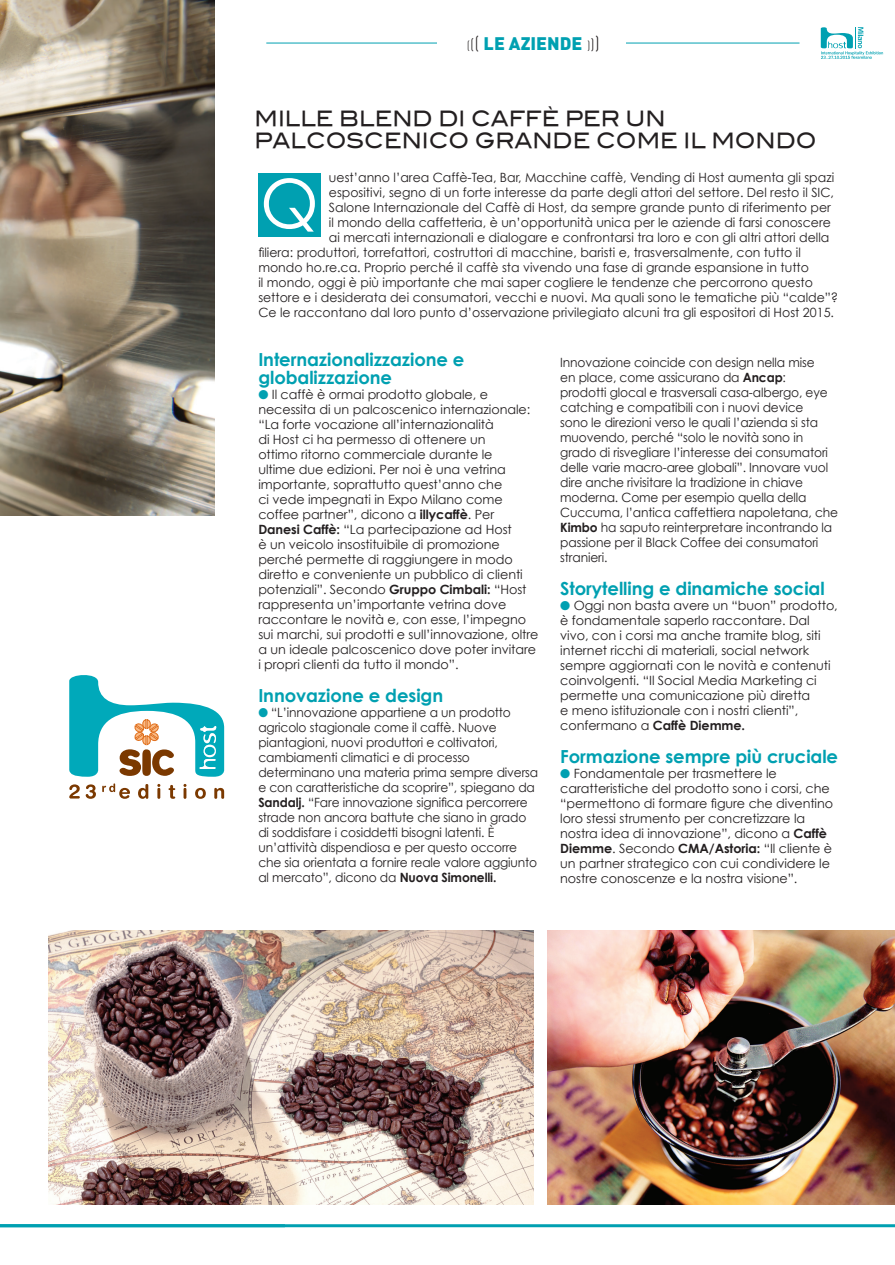
<style>
.page{position:relative;width:895px;height:1265px;background:#fff}
.page>*{position:absolute;margin:0;border:0;box-sizing:border-box;transform-origin:0 0}
.t1{font:67.5px "Century Gothic";color:#fff}
.t2{font:21px/22.5px "Blair Md ITCTT Medium";color:#231f20;scale:.9 1}
.t3{font:700 18px/18px "Century Gothic";letter-spacing:-.005em;color:#00a0b1}
.t4{font:900 18px "DIN";color:#00a0b1}
.t5{font:12.75px/15px "Century Gothic";letter-spacing:-.005em;color:#231f20}
.t6{font:12.75px/15px "Century Gothic";letter-spacing:-.005em;color:#231f20;scale:.96 1}
.s1{font-family:"DIN Light Alternate";font-weight:400;font-size:12px;color:#231f20}
.s2{font-family:"DIN Light Alternate";font-weight:400;font-size:15px;color:#231f20}
.s3{font-family:"DIN Light Alternate";font-weight:400;color:#231f20}
.s4{color:#00a0b1}
.s5{font-weight:700}
</style>
<div class="page">
<img style="left:0;top:0;width:215px;height:515px">
<svg style="left:821px;top:27px;width:62px;height:32px"></svg>
<hr style="left:266px;top:43px;width:533px;height:1px;background:#00a0b1">
<div style="left:437px;top:35px;width:188px;height:24px;background:#fff"></div>
<img style="left:548px;top:930px;width:347px;height:274px">
<img style="left:49px;top:930px;width:485px;height:274px">
<hr style="left:0;top:1224px;width:895px;height:3px;background:#00a0b1">
<svg style="left:69px;top:675px;width:155px;height:101px"></svg>
<svg style="left:69px;top:783px;width:155px;height:16px"></svg>
<div style="left:258px;top:173px;width:62px;height:63px;background:#00a0b1"></div>
<h3 class="t4" style="left:467px;top:31px;width:134px"><span class="s1">(</span><span class="s2">(</span><span class="s3">(</span> LE AZIENDE <span class="s1">)</span><span class="s2">)</span><span class="s3">)</span></h3>
<h2 class="t2" style="left:255px;top:105px;width:626px">MI LLE BLEND DI CAFFÈ PER UN<br>PALCOSCENICO GRANDE COME I L MONDO</h2>
<h1 class="t1" style="left:260px;top:162px;width:60px">Q</h1>
<p class="t5" style="left:329px;top:169px;width:507px">uest’anno l’area Caffè-Tea, Bar, Macchine caffè, Vending di Host aumenta gli spazi</p>
<p class="t5" style="left:329px;top:184px;width:506px">espositivi, segno di un forte interesse da parte degli attori del settore. Del resto il SIC,</p>
<p class="t5" style="left:329px;top:199px;width:503px">Salone Internazionale del Caffè di Host, da sempre grande punto di riferimento per</p>
<p class="t5" style="left:329px;top:214px;width:503px">il mondo della caffetteria, è un’opportunità unica per le aziende di farsi conoscere</p>
<p class="t5" style="left:329px;top:229px;width:502px">ai mercati internazionali e dialogare e confrontarsi tra loro e con gli altri attori della</p>
<p class="t5" style="left:258px;top:244px;width:544px">filiera: produttori, torrefattori, costruttori di macchine, baristi e, trasversalmente, con tutto il</p>
<p class="t5" style="left:258px;top:259px;width:552px">mondo ho.re.ca. Proprio perché il caffè sta vivendo una fase di grande espansione in tutto</p>
<p class="t5" style="left:258px;top:274px;width:556px">il mondo, oggi è più importante che mai saper cogliere le tendenze che percorrono questo</p>
<p class="t5" style="left:258px;top:289px;width:581px">settore e i desiderata dei consumatori, vecchi e nuovi. Ma quali sono le tematiche più “calde”?</p>
<p class="t5" style="left:258px;top:304px;width:577px">Ce le raccontano dal loro punto d’osservazione privilegiato alcuni tra gli espositori di Host 2015.</p>
<h3 class="t3" style="left:258px;top:350px;width:208px">Internazionalizzazione e globalizzazione</h3>
<p class="t5" style="left:258px;top:387px;width:282px"><span class="s4">●</span> Il caffè è ormai prodotto globale, e necessita di un palcoscenico internazionale: “La forte vocazione all’internazionalità<br>di Host ci ha permesso di ottenere un<br>ottimo ritorno commerciale durante le<br>ultime due edizioni. Per noi è una vetrina importante, soprattutto quest’anno che<br>ci vede impegnati in Expo Milano come coffee partner”, dicono a <span class="s5">illycaffè</span>. Per <span class="s5">Danesi Caffè:</span> “La partecipazione ad Host<br>è un veicolo insostituibile di promozione perché permette di raggiungere in modo diretto e conveniente un pubblico di clienti potenziali”. Secondo <span class="s5">Gruppo Cimbali:</span> “Host rappresenta un’importante vetrina dove raccontare le novità e, con esse, l’impegno sui marchi, sui prodotti e sull’innovazione, oltre a un ideale palcoscenico dove poter invitare i propri clienti da tutto il mondo”.</p>
<h3 class="t3" style="left:258px;top:686px;width:186px">Innovazione e design</h3>
<p class="t6" style="left:258px;top:705px;width:293px"><span class="s4">●</span> “L’innovazione appartiene a un prodotto agricolo stagionale come il caffè. Nuove piantagioni, nuovi produttori e coltivatori, cambiamenti climatici e di processo determinano una materia prima sempre diversa e con caratteristiche da scoprire”, spiegano da <span class="s5">Sandalj.</span> “Fare innovazione significa percorrere strade non ancora battute che siano in grado di soddisfare i cosiddetti bisogni latenti. È un’attività dispendiosa e per questo occorre che sia orientata a fornire reale valore aggiunto al mercato”, dicono da <span class="s5">Nuova Simonelli.</span></p>
<p class="t6" style="left:560px;top:354px;width:291px">Innovazione coincide con design nella mise<br>en place, come assicurano da <span class="s5">Ancap</span>:<br>prodotti glocal e trasversali casa-albergo, eye catching e compatibili con i nuovi device<br>sono le direzioni verso le quali l’azienda si sta muovendo, perché “solo le novità sono in grado di risvegliare l’interesse dei consumatori delle varie macro-aree globali”. Innovare vuol dire anche rivisitare la tradizione in chiave moderna. Come per esempio quella della Cuccuma, l’antica caffettiera napoletana, che <span class="s5">Kimbo</span> ha saputo reinterpretare incontrando la passione per il Black Coffee dei consumatori stranieri.</p>
<h3 class="t3" style="left:560px;top:579px;width:266px">Storytelling e dinamiche social</h3>
<p class="t5" style="left:560px;top:597px;width:279px"><span class="s4">●</span> Oggi non basta avere un “buon” prodotto, è fondamentale saperlo raccontare. Dal vivo, con i corsi ma anche tramite blog, siti internet ricchi di materiali, social network sempre aggiornati con le novità e contenuti coinvolgenti. “Il Social Media Marketing ci permette una comunicazione più diretta<br>e meno istituzionale con i nostri clienti”, confermano a <span class="s5">Caffè Diemme.</span></p>
<h3 class="t3" style="left:560px;top:747px;width:279px">Formazione sempre più cruciale</h3>
<p class="t5" style="left:560px;top:765px;width:274px"><span class="s4">●</span> Fondamentale per trasmettere le caratteristiche del prodotto sono i corsi, che “permettono di formare figure che diventino loro stessi strumento per concretizzare la nostra idea di innovazione”, dicono a <span class="s5">Caffè Diemme</span>. Secondo <span class="s5">CMA/Astoria:</span> “Il cliente è un partner strategico con cui condividere le nostre conoscenze e la nostra visione”.</p>
</div>
